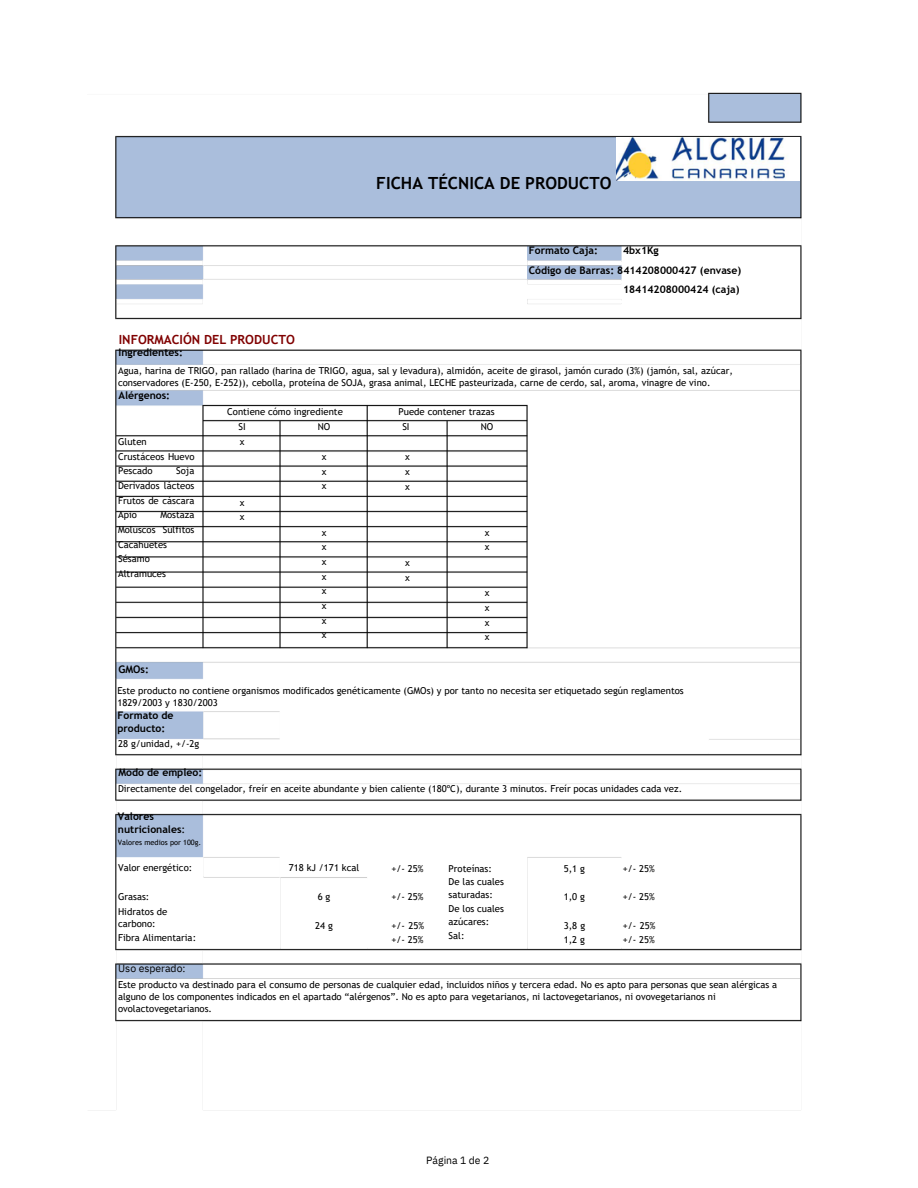
<style>
.page{position:relative;width:918px;height:1188px;background:#fff}
.page>*{position:absolute;margin:0;border:0;box-sizing:border-box;transform-origin:0 0}
.t1{font:700 16.8px "Trebuchet MS";color:#000}
.t2{font:700 12.6px "Trebuchet MS";color:#800000}
.t3{font:700 10.5px/13.5px "Trebuchet MS";color:#000}
.t4{font:10.5px "IBM Plex Sans";color:#000}
.t5{font:9.6px/14.7px "Trebuchet MS";color:#000}
.t6{font:7.35px "Trebuchet MS";color:#000}
.s1{font-weight:400}
</style>
<div class="page">
<img style="left:88px;top:92px;width:714px;height:1019px">
<img style="left:616px;top:138px;width:184px;height:42px">
<h1 class="t1" style="left:376px;top:173px;width:237px">FICHA TÉCNICA DE PRODUCTO</h1>
<h5 class="t2" style="left:119px;top:332px;width:178px">INFORMACIÓN DEL PRODUCTO</h5>
<h5 class="t3" style="left:118px;top:346px;width:66px">Ingredientes:</h5>
<h5 class="t3" style="left:529px;top:244px;width:71px">Formato Caja:</h5>
<h5 class="t3" style="left:623px;top:244px;width:37px">4bx1Kg</h5>
<h5 class="t3" style="left:529px;top:264px;width:214px">Código de Barras: 8414208000427 (envase)</h5>
<h5 class="t3" style="left:623px;top:282px;width:118px">18414208000424 (caja)</h5>
<h5 class="t5" style="left:118px;top:364px;width:616px;line-height:12.3px">Agua, harina de TRIGO, pan rallado (harina de TRIGO, agua, sal y levadura), almidón, aceite de girasol, jamón curado (3%) (jamón, sal, azúcar, conservadores (E-250, E-252)), cebolla, proteína de SOJA, grasa animal, LECHE pasteurizada, carne de cerdo, sal, aroma, vinagre de vino.</h5>
<h5 class="t3" style="left:118px;top:388px;width:53px">Alérgenos:</h5>
<h5 class="t5" style="left:227px;top:405px;width:117px">Contiene cómo ingrediente</h5>
<p class="t5" style="left:399px;top:405px;width:97px">Puede contener trazas</p>
<p class="t5" style="left:239px;top:419px;width:9px">SI x</p>
<h5 class="t5" style="left:318px;top:419px;width:14px">NO</h5>
<h5 class="t5" style="left:402px;top:419px;width:9px">SI</h5>
<h5 class="t5" style="left:481px;top:419px;width:14px">NO</h5>
<h5 class="t5" style="left:322px;top:449px;width:6px;text-align:justify">x x x</h5>
<h5 class="t5" style="left:405px;top:450px;width:6px;text-align:justify">x x x</h5>
<p class="t5" style="left:118px;top:434px;width:78px">Gluten<br>Crustáceos Huevo<br>Pescado</p>
<p class="t5" style="left:118px;top:464px;width:78px;text-align:justify;text-indent:58px">Soja Derivados lácteos Frutos de cáscara Apio</p>
<h2 class="t5" style="left:240px;top:495px;width:6px">x x</h2>
<p class="t5" style="left:118px;top:507px;width:78px;text-indent:42px">Mostaza<br>Moluscos Sulfitos<br>Cacahuetes<br>Sésamo<br>Altramuces</p>
<h4 class="t5" style="left:322px;top:525px;width:6px;text-align:justify">x x x x x x x x</h4>
<h5 class="t5" style="left:485px;top:525px;width:6px">x x</h5>
<h5 class="t5" style="left:405px;top:556px;width:6px">x x</h5>
<h3 class="t5" style="left:485px;top:586px;width:6px;text-align:justify">x x x x</h3>
<h5 class="t3" style="left:118px;top:662px;width:32px">GMOs:</h5>
<h4 class="t5" style="left:117px;top:684px;width:568px;line-height:12.3px">Este producto no contiene organismos modificados genéticamente (GMOs) y por tanto no necesita ser etiquetado según reglamentos<br>1829/2003 y 1830/2003</h4>
<h4 class="t3" style="left:117px;top:708px;width:58px">Formato de producto:</h4>
<h4 class="t5" style="left:118px;top:736px;width:83px">28 g/unidad, +/-2g</h4>
<h5 class="t3" style="left:118px;top:766px;width:85px">Modo de empleo:</h5>
<h5 class="t5" style="left:118px;top:781px;width:566px">Directamente del congelador, freír en aceite abundante y bien caliente (180ºC), durante 3 minutos. Freír pocas unidades cada vez.</h5>
<h5 class="t3" style="left:118px;top:809px;width:69px">Valores nutricionales<span class="s1">:</span></h5>
<h5 class="t6" style="left:118px;top:838px;width:85px">Valores medios por 100g.</h5>
<h4 class="t5" style="left:118px;top:861px;width:76px">Valor energético:</h4>
<h4 class="t5" style="left:118px;top:889px;width:51px">Grasas:<br>Hidratos de</h4>
<h4 class="t5" style="left:118px;top:916px;width:39px">carbono:</h4>
<h4 class="t5" style="left:118px;top:930px;width:80px">Fibra Alimentaria:</h4>
<h5 class="t4" style="left:118px;top:962px;width:69px">Uso esperado:</h5>
<h5 class="t5" style="left:289px;top:861px;width:72px">718 kJ /171 kcal</h5>
<h4 class="t5" style="left:318px;top:889px;width:14px">6 g</h4>
<p class="t5" style="left:315px;top:918px;width:19px">24 g</p>
<h5 class="t5" style="left:391px;top:861px;width:34px">+/- 25%</h5>
<h5 class="t5" style="left:391px;top:890px;width:34px">+/- 25%</h5>
<h5 class="t5" style="left:391px;top:919px;width:34px;line-height:13.5px">+/- 25% +/- 25%</h5>
<h5 class="t5" style="left:449px;top:862px;width:57px;line-height:13.5px">Proteínas:<br>De las cuales</h5>
<h5 class="t5" style="left:449px;top:887px;width:57px">saturadas:<br>De los cuales</h5>
<h5 class="t5" style="left:449px;top:914px;width:42px">azúcares:<br>Sal:</h5>
<h5 class="t5" style="left:564px;top:861px;width:23px">5,1 g</h5>
<h3 class="t5" style="left:564px;top:890px;width:23px">1,0 g</h3>
<h5 class="t5" style="left:564px;top:919px;width:23px;line-height:13.5px">3,8 g<br>1,2 g</h5>
<h5 class="t5" style="left:623px;top:861px;width:34px">+/- 25%</h5>
<h3 class="t5" style="left:623px;top:890px;width:34px">+/- 25%</h3>
<h5 class="t5" style="left:623px;top:919px;width:34px;line-height:13.5px">+/- 25% +/- 25%</h5>
<h5 class="t5" style="left:118px;top:978px;width:661px;line-height:12.3px">Este producto va destinado para el consumo de personas de cualquier edad, incluidos niños y tercera edad. No es apto para personas que sean alérgicas a alguno de los componentes indicados en el apartado “alérgenos”. No es apto para vegetarianos, ni lactovegetarianos, ni ovovegetarianos ni ovolactovegetarianos.</h5>
<p class="t4" style="left:426px;top:1153px;width:65px">Página 1 de 2</p>
</div>
